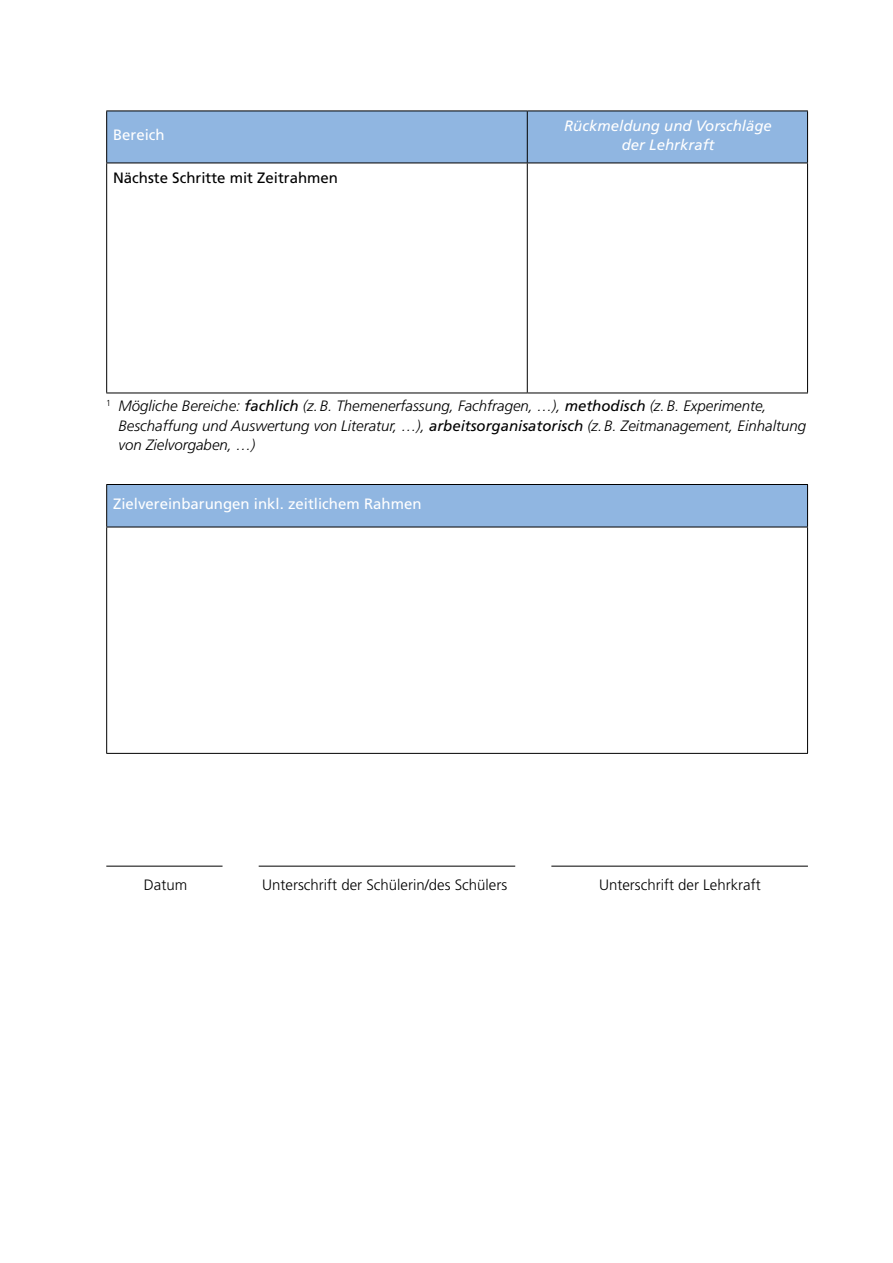
<style>
.page{position:relative;width:893px;height:1263px;background:#fff}
.page>*{position:absolute;margin:0;border:0;box-sizing:border-box;transform-origin:0 0}
.Fließtext{font:italic 300 15px/19.5px "Frutiger LT Std";color:#000}
.Fließtext-2{font:300 15px "Frutiger LT Std";color:#000}
.Fließtext-3{font:15px "Frutiger LT Std";color:#fff}
.Fließtext-4{font:italic 15px/19.5px "Frutiger LT Std";color:#fff;text-align:center}
.Fließtext-5{font:15px "Frutiger LT Std";color:#000}
.s1{font-weight:400}
</style>
<div class="page">
<div style="left:107px;top:112px;width:700px;height:51px;background:#90b6e1"></div>
<hr style="left:106px;top:111px;width:421px;height:1px;background:#000">
<hr style="left:106px;top:111px;width:1px;height:52px;background:#000">
<hr style="left:527px;top:111px;width:281px;height:1px;background:#000">
<hr style="left:527px;top:111px;width:1px;height:52px;background:#000">
<hr style="left:807px;top:111px;width:1px;height:52px;background:#000">
<hr style="left:106px;top:163px;width:421px;height:1px;background:#000">
<hr style="left:106px;top:163px;width:1px;height:230px;background:#000">
<hr style="left:527px;top:163px;width:281px;height:1px;background:#000">
<hr style="left:527px;top:163px;width:1px;height:230px;background:#000">
<hr style="left:807px;top:163px;width:1px;height:230px;background:#000">
<hr style="left:106px;top:393px;width:421px;height:1px;background:#000">
<hr style="left:527px;top:393px;width:281px;height:1px;background:#000">
<div style="left:107px;top:484px;width:700px;height:43px;background:#90b6e1"></div>
<hr style="left:106px;top:484px;width:702px;height:1px;background:#000">
<hr style="left:106px;top:485px;width:1px;height:42px;background:#000">
<hr style="left:807px;top:485px;width:1px;height:42px;background:#000">
<hr style="left:106px;top:527px;width:702px;height:1px;background:#000">
<hr style="left:106px;top:527px;width:1px;height:226px;background:#000">
<hr style="left:807px;top:527px;width:1px;height:226px;background:#000">
<hr style="left:106px;top:753px;width:702px;height:1px;background:#000">
<hr style="left:551px;top:866px;width:257px;height:1px;background:#000">
<hr style="left:259px;top:866px;width:256px;height:1px;background:#000">
<hr style="left:106px;top:866px;width:117px;height:1px;background:#000">
<p class="Fließtext-3" style="left:113px;top:126px;width:53px">Bereich</p>
<p class="Fließtext-4" style="left:564px;top:116px;width:209px">Rückmeldung und Vorschläge der Lehrkraft</p>
<p class="Fließtext-5" style="left:113px;top:169px;width:227px">Nächste Schritte mit Zeitrahmen</p>
<p class="Fließtext" style="left:119px;top:396px;width:689px;text-indent:-12px"><sup>1</sup> Mögliche Bereiche: <span class="s1">fachlich</span> (z.B. Themenerfassung, Fachfragen, …), <span class="s1">methodisch</span> (z.B. Experimente,<br>Beschaffung und Auswertung von Literatur, …), <span class="s1">arbeitsorganisatorisch</span> (z.B. Zeitmanagement, Einhaltung von Zielvorgaben, …)</p>
<p class="Fließtext-3" style="left:113px;top:495px;width:310px">Zielvereinbarungen inkl. zeitlichem Rahmen</p>
<p class="Fließtext-2" style="left:144px;top:876px;width:45px">Datum</p>
<p class="Fließtext-2" style="left:262px;top:876px;width:247px">Unterschrift der Schülerin/des Schülers</p>
<p class="Fließtext-2" style="left:599px;top:876px;width:163px">Unterschrift der Lehrkraft</p>
</div>
